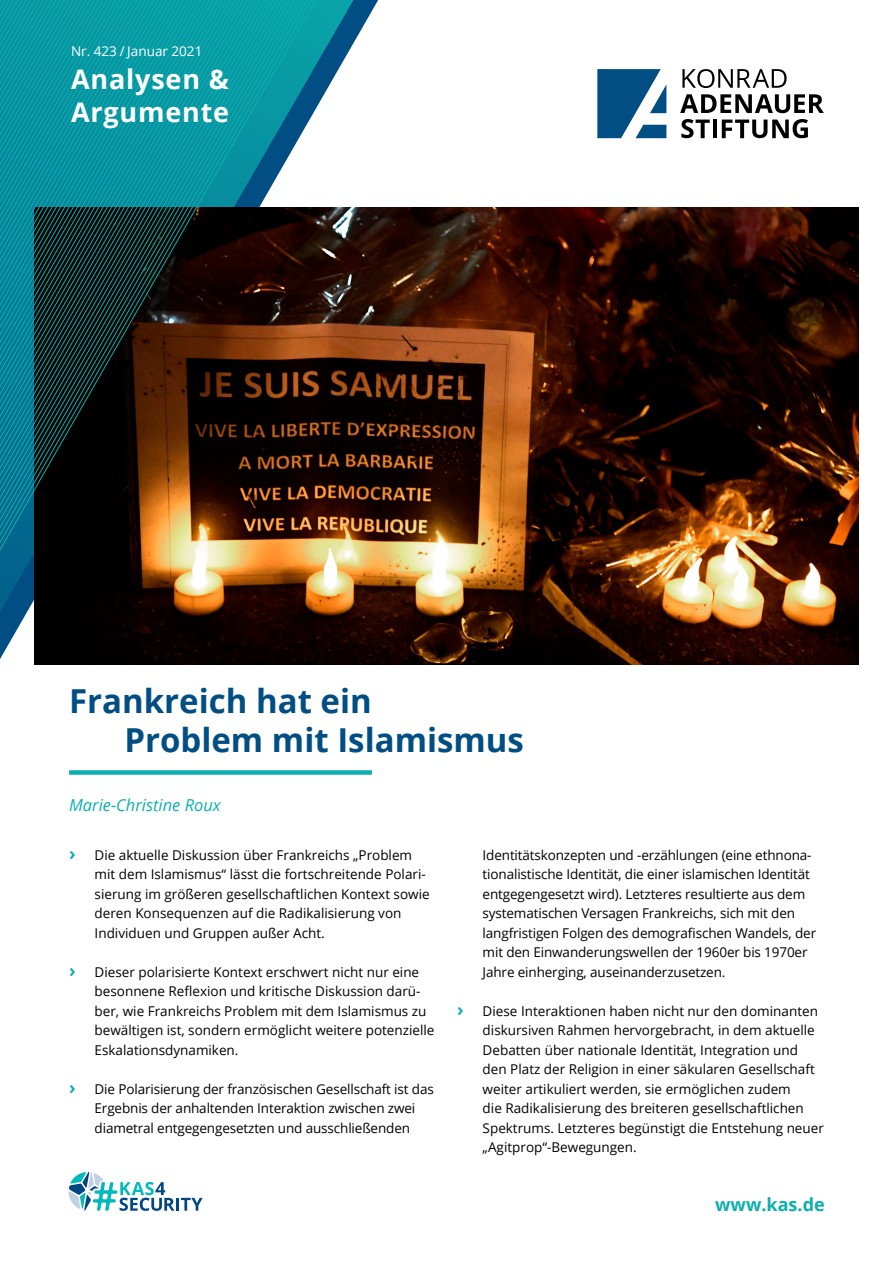
<style>
.page{position:relative;width:893px;height:1263px;background:#fff}
.page>*{position:absolute;margin:0;border:0;box-sizing:border-box;transform-origin:0 0}
.t1{font:700 33px/39px "Open Sans";color:#004e83}
.t2{font:700 27px/33px "Open Sans";letter-spacing:.03em;color:#fff}
.t3{font:700 18px "Open Sans";color:#0bb0ae}
.t4{font:italic 16.5px "Open Sans";color:#0bb0ae}
.t5{font:13.5px/19.5px "Open Sans";color:#000}
.t6{font:13.5px "Open Sans";color:#fff}
.s1{font-weight:700;font-size:18px;color:#0bb0ae}
</style>
<div class="page">
<svg style="left:0;top:0;width:361px;height:634px"></svg>
<svg style="left:682px;top:69px;width:105px;height:19px"></svg>
<svg style="left:680px;top:94px;width:144px;height:19px"></svg>
<svg style="left:681px;top:119px;width:29px;height:19px"></svg>
<hr style="left:713px;top:120px;width:4px;height:18px;background:#000">
<svg style="left:722px;top:119px;width:86px;height:19px"></svg>
<svg style="left:597px;top:69px;width:69px;height:69px"></svg>
<img style="left:35px;top:207px;width:823px;height:458px">
<svg style="left:240px;top:0;width:5px;height:587px;background:#274740"></svg>
<svg style="left:223px;top:0;width:5px;height:587px;background:#284b43"></svg>
<svg style="left:206px;top:0;width:5px;height:587px;background:#2e534c"></svg>
<svg style="left:194px;top:0;width:4px;height:587px;background:#2a524e"></svg>
<svg style="left:189px;top:0;width:5px;height:587px;background:#2c554f"></svg>
<svg style="left:185px;top:0;width:4px;height:587px;background:#476855"></svg>
<svg style="left:181px;top:0;width:4px;height:587px;background:#4b6a54"></svg>
<svg style="left:177px;top:0;width:4px;height:587px;background:#4a6952"></svg>
<svg style="left:172px;top:0;width:5px;height:587px;background:#496750"></svg>
<svg style="left:168px;top:0;width:4px;height:587px;background:#47634d"></svg>
<svg style="left:164px;top:0;width:4px;height:587px;background:#45624d"></svg>
<svg style="left:160px;top:0;width:4px;height:587px;background:#46614b"></svg>
<svg style="left:155px;top:0;width:5px;height:587px;background:#455f49"></svg>
<svg style="left:151px;top:0;width:4px;height:587px;background:#435d47"></svg>
<svg style="left:147px;top:0;width:4px;height:587px;background:#415b46"></svg>
<svg style="left:143px;top:0;width:4px;height:587px;background:#3c5844"></svg>
<svg style="left:138px;top:0;width:5px;height:587px;background:#294e43"></svg>
<svg style="left:134px;top:0;width:4px;height:587px;background:#124343"></svg>
<svg style="left:130px;top:0;width:4px;height:587px;background:#094043"></svg>
<svg style="left:126px;top:0;width:4px;height:587px;background:#064043"></svg>
<svg style="left:121px;top:0;width:5px;height:587px;background:#044044"></svg>
<svg style="left:117px;top:0;width:4px;height:587px;background:#044144"></svg>
<svg style="left:113px;top:0;width:4px;height:587px;background:#044145"></svg>
<svg style="left:109px;top:0;width:4px;height:587px;background:#044245"></svg>
<svg style="left:104px;top:0;width:5px;height:587px;background:#044246"></svg>
<svg style="left:100px;top:0;width:4px;height:587px;background:#044347"></svg>
<svg style="left:96px;top:0;width:4px;height:587px;background:#044347"></svg>
<svg style="left:92px;top:0;width:4px;height:587px;background:#044448"></svg>
<svg style="left:87px;top:0;width:5px;height:587px;background:#034448"></svg>
<svg style="left:83px;top:0;width:4px;height:587px;background:#034549"></svg>
<svg style="left:79px;top:0;width:4px;height:587px;background:#034549"></svg>
<svg style="left:75px;top:0;width:4px;height:587px;background:#03464a"></svg>
<svg style="left:0;top:0;width:75px;height:587px;background:#046570"></svg>
<div style="left:69px;top:770px;width:303px;height:5px;background:#0bb0ae"></div>
<svg style="left:68px;top:1172px;width:135px;height:39px"></svg>
<p class="t6" style="left:71px;top:41px;width:133px">Nr. 423 / Januar 2021</p>
<h2 class="t2" style="left:71px;top:62px;width:160px">Analysen &amp;<br>Argumente</h2>
<h1 class="t1" style="left:124px;top:681px;width:401px;text-indent:-55px">Frankreich hat ein<br>Problem mit Islamismus</h1>
<p class="t4" style="left:69px;top:793px;width:153px">Marie-Christine Roux</p>
<p class="t5" style="left:95px;top:845px;width:337px;text-indent:-26px"><span class="s1">›</span> Die aktuelle Diskussion über Frankreichs „Problem mit dem Islamismus“ lässt die fortschreitende Polari&shy;sierung im größeren gesellschaftlichen Kontext sowie deren Konsequenzen auf die Radikalisierung von Individuen und Gruppen außer Acht.</p>
<p class="t5" style="left:95px;top:962px;width:341px;text-indent:-26px"><span class="s1">›</span> Dieser polarisierte Kontext erschwert nicht nur eine besonnene Reflexion und kritische Diskussion darü&shy;ber, wie Frankreichs Problem mit dem Islamismus zu bewältigen ist, sondern ermöglicht weitere potenzielle Eskalationsdynamiken.</p>
<p class="t5" style="left:69px;top:1079px;width:366px;text-align:center"><span class="s1">›</span> Die Polarisierung der französischen Gesellschaft ist das<br>Ergebnis der anhaltenden Interaktion zwischen zwei diametral entgegengesetzten und ausschließenden</p>
<p class="t5" style="left:483px;top:845px;width:335px">Identitätskonzepten und -erzählungen (eine ethnona&shy;tionalistische Identität, die einer islamischen Identität entgegengesetzt wird). Letzteres resultierte aus dem systematischen Versagen Frankreichs, sich mit den langfristigen Folgen des demografischen Wandels, der mit den Einwanderungswellen der 1960er bis 1970er Jahre einherging, auseinanderzusetzen.</p>
<p class="t5" style="left:483px;top:1001px;width:343px;text-indent:-26px"><span class="s1">›</span> Diese Interaktionen haben nicht nur den dominanten diskursiven Rahmen hervorgebracht, in dem aktuelle Debatten über nationale Identität, Integration und den Platz der Religion in einer säkularen Gesellschaft weiter artikuliert werden, sie ermöglichen zudem<br>die Radikalisierung des breiteren gesellschaftlichen Spektrums. Letzteres begünstigt die Entstehung neuer „Agitprop“-Bewegungen.</p>
<h3 class="t3" style="left:715px;top:1191px;width:111px">www.kas.de</h3>
</div>
